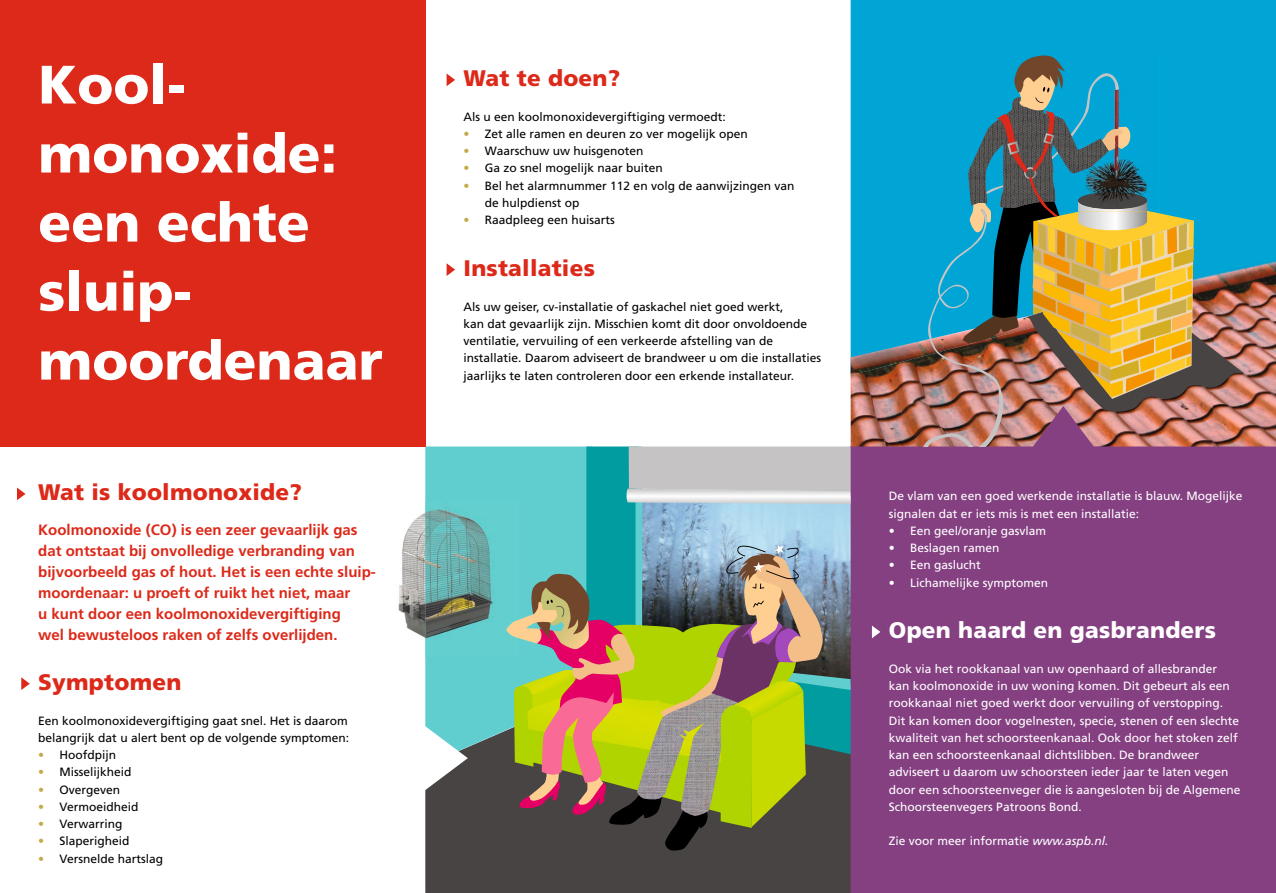
<style>
.page{position:relative;width:1276px;height:893px;background:#fff}
.page>*{position:absolute;margin:0;border:0;box-sizing:border-box;transform-origin:0 0}
.t1{font:900 54px/69px "Frutiger LT Std";color:#fff}
.t2{font:900 22.5px "Frutiger LT Std";letter-spacing:.01em;color:#dc2919}
.t3{font:900 22.5px "Frutiger LT Std";letter-spacing:.01em;color:#fff}
.t4{font:700 15px/21px "Frutiger LT Std";color:#dc2919}
.t5{font:12px/17.2px "Frutiger LT Std";color:#000}
.t6{font:12px/17.2px "Frutiger LT Std";color:#fff}
.s1{color:#c5aa48}
.s2{font-style:italic}
</style>
<div class="page">
<svg style="left:446px;top:263px;width:9px;height:13px"></svg>
<svg style="left:446px;top:73px;width:9px;height:13px"></svg>
<svg style="left:17px;top:487px;width:9px;height:13px"></svg>
<div style="left:850px;top:446px;width:426px;height:447px;background:#854082"></div>
<div style="left:850px;top:0;width:426px;height:258px;background:#00a5d5"></div>
<img style="left:1244px;top:375px;width:32px;height:71px">
<img style="left:902px;top:375px;width:17px;height:71px">
<img style="left:850px;top:375px;width:52px;height:71px">
<img style="left:850px;top:258px;width:426px;height:117px">
<div style="left:425px;top:765px;width:425px;height:128px;background:#474443"></div>
<svg style="left:425px;top:446px;width:81px;height:319px;background:#5fc2c3"></svg>
<svg style="left:506px;top:446px;width:344px;height:405px;background:#889a76"></svg>
<img style="left:398px;top:501px;width:121px;height:156px">
<img style="left:506px;top:620px;width:13px;height:18px">
<div style="left:0;top:0;width:425px;height:446px;background:#dc2919"></div>
<img style="left:919px;top:55px;width:325px;height:392px">
<svg style="left:425px;top:725px;width:43px;height:67px"></svg>
<svg style="left:21px;top:677px;width:9px;height:13px"></svg>
<svg style="left:872px;top:625px;width:8px;height:13px"></svg>
<h1 class="t1" style="left:38px;top:50px;width:346px">Kool&shy;monoxide: een echte sluip&shy;moordenaar</h1>
<h2 class="t2" style="left:463px;top:65px;width:158px">Wat te doen?</h2>
<p class="t5" style="left:463px;top:108px;width:264px">Als u een koolmonoxidevergiftiging vermoedt:</p>
<p class="t5" style="left:463px;top:125px;width:286px"><span class="s1">•</span> Zet alle ramen en deuren zo ver mogelijk open</p>
<p class="t5" style="left:463px;top:143px;width:181px"><span class="s1">•</span> Waarschuw uw huisgenoten</p>
<p class="t5" style="left:463px;top:160px;width:201px"><span class="s1">•</span> Ga zo snel mogelijk naar buiten</p>
<p class="t5" style="left:485px;top:177px;width:311px;text-indent:-21px"><span class="s1">•</span> Bel het alarmnummer 112 en volg de aanwijzingen van de hulpdienst op</p>
<p class="t5" style="left:463px;top:211px;width:153px"><span class="s1">•</span> Raadpleeg een huisarts</p>
<h2 class="t2" style="left:463px;top:255px;width:133px">Installaties</h2>
<p class="t5" style="left:463px;top:298px;width:359px">Als uw geiser, cv-installatie of gaskachel niet goed werkt,<br>kan dat gevaarlijk zijn. Misschien komt dit door onvoldoende ventilatie, vervuiling of een verkeerde afstelling van de installatie. Daarom adviseert de brandweer u om die installaties jaarlijks te laten controleren door een erkende installateur.</p>
<h2 class="t2" style="left:38px;top:479px;width:265px">Wat is koolmonoxide?</h2>
<p class="t4" style="left:38px;top:519px;width:339px">Koolmonoxide (CO) is een zeer gevaarlijk gas dat ontstaat bij onvolledige verbranding van bijvoorbeeld gas of hout. Het is een echte sluip&shy;moordenaar: u proeft of ruikt het niet, maar<br>u kunt door een koolmonoxidevergiftiging<br>wel bewusteloos raken of zelfs overlijden.</p>
<h2 class="t2" style="left:38px;top:669px;width:145px">Symptomen</h2>
<p class="t5" style="left:38px;top:712px;width:312px">Een koolmonoxidevergiftiging gaat snel. Het is daarom belangrijk dat u alert bent op de volgende symptomen:</p>
<p class="t5" style="left:38px;top:746px;width:79px"><span class="s1">•</span> Hoofdpijn</p>
<p class="t5" style="left:38px;top:763px;width:95px"><span class="s1">•</span> Misselijkheid</p>
<p class="t5" style="left:38px;top:781px;width:83px"><span class="s1">•</span> Overgeven</p>
<p class="t5" style="left:38px;top:798px;width:102px"><span class="s1">•</span> Vermoeidheid</p>
<p class="t5" style="left:38px;top:815px;width:86px"><span class="s1">•</span> Verwarring</p>
<p class="t5" style="left:38px;top:832px;width:93px"><span class="s1">•</span> Slaperigheid</p>
<p class="t5" style="left:38px;top:850px;width:126px"><span class="s1">•</span> Versnelde hartslag</p>
<p class="t6" style="left:889px;top:488px;width:355px">De vlam van een goed werkende installatie is blauw. Mogelijke signalen dat er iets mis is met een installatie:</p>
<p class="t6" style="left:889px;top:522px;width:159px">• Een geel/oranje gasvlam</p>
<p class="t6" style="left:889px;top:539px;width:112px">• Beslagen ramen</p>
<p class="t6" style="left:889px;top:556px;width:93px">• Een gaslucht</p>
<p class="t6" style="left:889px;top:574px;width:161px">• Lichamelijke symptomen</p>
<h2 class="t3" style="left:889px;top:617px;width:329px">Open haard en gasbranders</h2>
<p class="t6" style="left:889px;top:660px;width:353px">Ook via het rookkanaal van uw openhaard of allesbrander kan koolmonoxide in uw woning komen. Dit gebeurt als een rookkanaal niet goed werkt door vervuiling of verstopping.<br>Dit kan komen door vogelnesten, specie, stenen of een slechte kwaliteit van het schoorsteenkanaal. Ook door het stoken zelf kan een schoorsteenkanaal dichtslibben. De brandweer adviseert u daarom uw schoorsteen ieder jaar te laten vegen door een schoorsteenveger die is aangesloten bij de Algemene Schoorsteenvegers Patroons Bond.</p>
<p class="t6" style="left:889px;top:832px;width:221px">Zie voor meer informatie <span class="s2">www.aspb.nl.</span></p>
</div>
